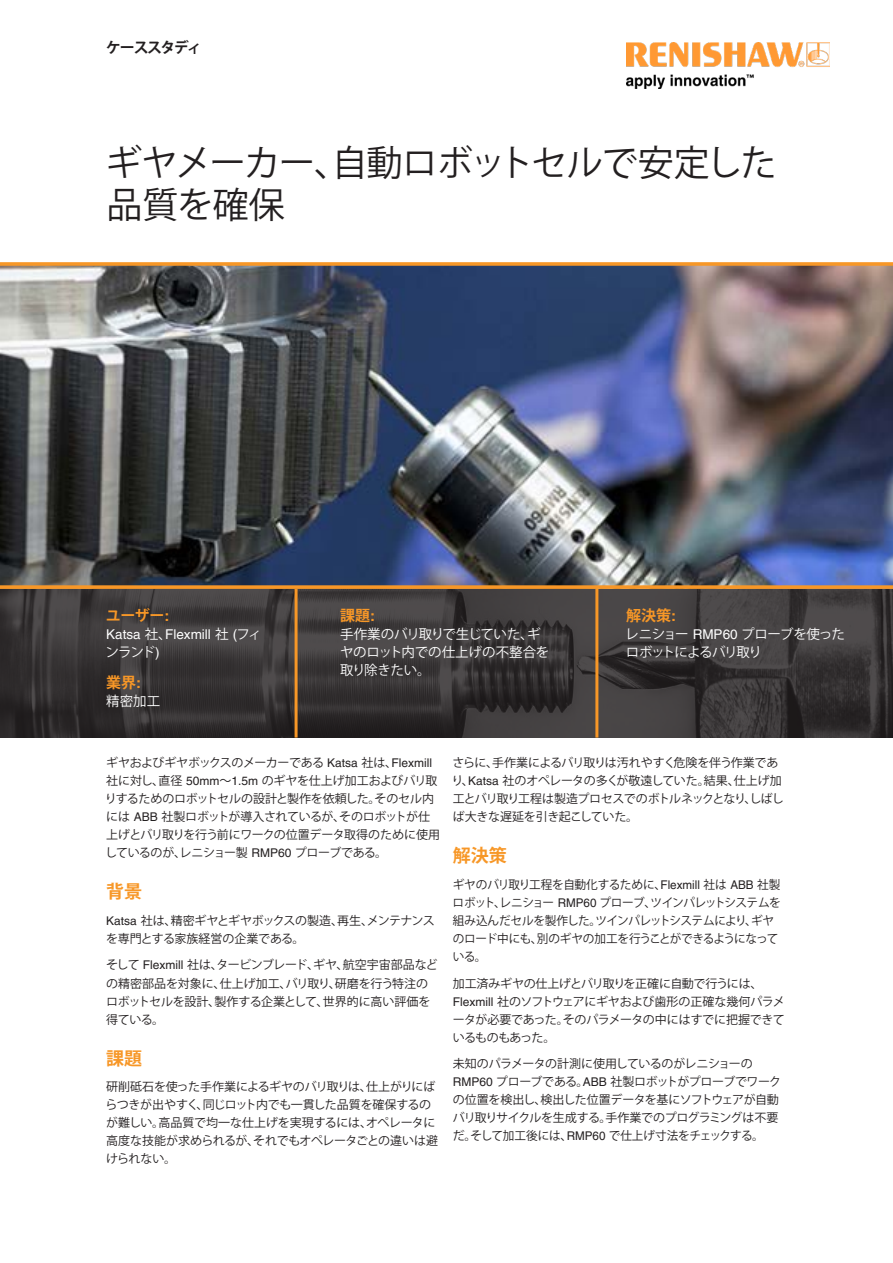
<style>
.page{position:relative;width:893px;height:1263px;background:#fff}
.page>*{position:absolute;margin:0;border:0;box-sizing:border-box;transform-origin:0 0}
.Case_study__Title_24pt{font:36px/42px "Koz Go Std";letter-spacing:-.03em;color:#231f20}
.Main_body_heading_text{font:700 18px "Koz Go Std";color:#f79727}
.Industry_box__Heading{font:700 15px "Koz Go Std";color:#f79727}
.Case_study__Front_page_info{font:700 15px "Koz Go Std";letter-spacing:-.105em;color:#231f20}
.Industry_box__Main_text{font:13.5px/18px "Koz Go Std";letter-spacing:-.03em;color:#fff}
.Industry_box__Main_text-2{font:13.5px/18px "Koz Go Std";letter-spacing:-.07em;color:#fff}
.Industry_box__Main_text-3{font:13.5px/18px "Helvetica LT Pro";color:#fff}
.Main_body_text_8pt{font:12px/18px "Koz Go Std";letter-spacing:-.03em;color:#231f20}
.Main_body_text_8pt-2{font:12px/18px "Koz Go Std";letter-spacing:-.01em;color:#231f20}
.s1{font-family:"Helvetica LT Pro"}
.s2{font-family:"Koz Go Std"}
</style>
<div class="page">
<svg style="left:0;top:589px;width:893px;height:148px;background:#3b3738"></svg>
<hr style="left:295px;top:589px;width:3px;height:148px;background:#f79727">
<hr style="left:595px;top:589px;width:3px;height:148px;background:#f79727">
<img style="left:626px;top:43px;width:203px;height:46px">
<img style="left:0;top:262px;width:893px;height:325px">
<p class="Case_study__Front_page_info" style="left:106px;top:38px;width:97px">ケーススタディ</p>
<p class="Case_study__Title_24pt" style="left:106px;top:143px;width:672px">ギヤメーカー、自動ロボットセルで安定した品質を確保</p>
<p class="Industry_box__Heading" style="left:106px;top:606px;width:65px">ユーザー<span class="s1">:</span></p>
<p class="Industry_box__Main_text-3" style="left:106px;top:625px;width:158px">Katsa <span class="s2">社、</span>Flexmill <span class="s2">社</span> (<span class="s2">フィンランド</span>)</p>
<p class="Industry_box__Heading" style="left:106px;top:672px;width:36px">業界<span class="s1">:</span></p>
<p class="Industry_box__Main_text" style="left:106px;top:692px;width:55px">精密加工</p>
<p class="Industry_box__Heading" style="left:340px;top:606px;width:36px">課題<span class="s1">:</span></p>
<p class="Industry_box__Main_text" style="left:340px;top:625px;width:211px">手作業のバリ取りで生じていた、ギヤのロット内での仕上げの不整合を取り除きたい。</p>
<p class="Industry_box__Heading" style="left:626px;top:606px;width:51px">解決策<span class="s1">:</span></p>
<p class="Industry_box__Main_text-2" style="left:625px;top:625px;width:221px">レニショー <span class="s1">RMP60</span> プローブを使ったロボットによるバリ取り</p>
<p class="Main_body_text_8pt" style="left:105px;top:754px;width:337px">ギヤおよびギヤボックスのメーカーである <span class="s1">Katsa</span> 社は、<span class="s1">Flexmill</span>社に対し、直径 <span class="s1">50mm</span>～<span class="s1">1.5m</span> のギヤを仕上げ加工およびバリ取りするためのロボットセルの設計と製作を依頼した。そのセル内には <span class="s1">ABB</span> 社製ロボットが導入されているが、そのロボットが仕上げとバリ取りを行う前にワークの位置データ取得のために使用しているのが、レニショー製 <span class="s1">RMP60</span> プローブである。</p>
<p class="Main_body_heading_text" style="left:106px;top:880px;width:37px">背景</p>
<p class="Main_body_text_8pt" style="left:106px;top:912px;width:330px"><span class="s1">Katsa</span> 社は、精密ギヤとギヤボックスの製造、再生、メンテナンスを専門とする家族経営の企業である。</p>
<p class="Main_body_text_8pt-2" style="left:106px;top:956px;width:333px">そして <span class="s1">Flexmill</span> 社は、タービンブレード、ギヤ、航空宇宙部品などの精密部品を対象に、仕上げ加工、バリ取り、研磨を行う特注のロボットセルを設計、製作する企業として、世界的に高い評価を得ている。</p>
<p class="Main_body_heading_text" style="left:106px;top:1046px;width:37px">課題</p>
<p class="Main_body_text_8pt" style="left:105px;top:1078px;width:334px">研削砥石を使った手作業によるギヤのバリ取りは、仕上がりにばらつきが出やすく、同じロット内でも一貫した品質を確保するのが難しい。高品質で均一な仕上げを実現するには、オペレータに高度な技能が求められるが、それでもオペレータごとの違いは避けられない。</p>
<p class="Main_body_text_8pt" style="left:452px;top:754px;width:334px">さらに、手作業によるバリ取りは汚れやすく危険を伴う作業であり、<span class="s1">Katsa</span> 社のオペレータの多くが敬遠していた。結果、仕上げ加工とバリ取り工程は製造プロセスでのボトルネックとなり、しばしば大きな遅延を引き起こしていた。</p>
<p class="Main_body_heading_text" style="left:453px;top:844px;width:55px">解決策</p>
<p class="Main_body_text_8pt" style="left:453px;top:876px;width:330px">ギヤのバリ取り工程を自動化するために、<span class="s1">Flexmill</span> 社は <span class="s1">ABB</span> 社製ロボット、レニショー <span class="s1">RMP60</span> プローブ、ツインパレットシステムを組み込んだセルを製作した。ツインパレットシステムにより、ギヤのロード中にも、別のギヤの加工を行うことができるようになっている。</p>
<p class="Main_body_text_8pt" style="left:453px;top:974px;width:333px">加工済みギヤの仕上げとバリ取りを正確に自動で行うには、<br><span class="s1">Flexmill</span> 社のソフトウェアにギヤおよび歯形の正確な幾何パラメータが必要であった。そのパラメータの中にはすでに把握できているものもあった。</p>
<p class="Main_body_text_8pt" style="left:453px;top:1055px;width:330px">未知のパラメータの計測に使用しているのがレニショーの<span class="s1">RMP60</span> プローブである。<span class="s1">ABB</span> 社製ロボットがプローブでワークの位置を検出し、検出した位置データを基にソフトウェアが自動バリ取りサイクルを生成する。手作業でのプログラミングは不要だ。そして加工後には、<span class="s1">RMP60</span> で仕上げ寸法をチェックする。</p>
</div>
